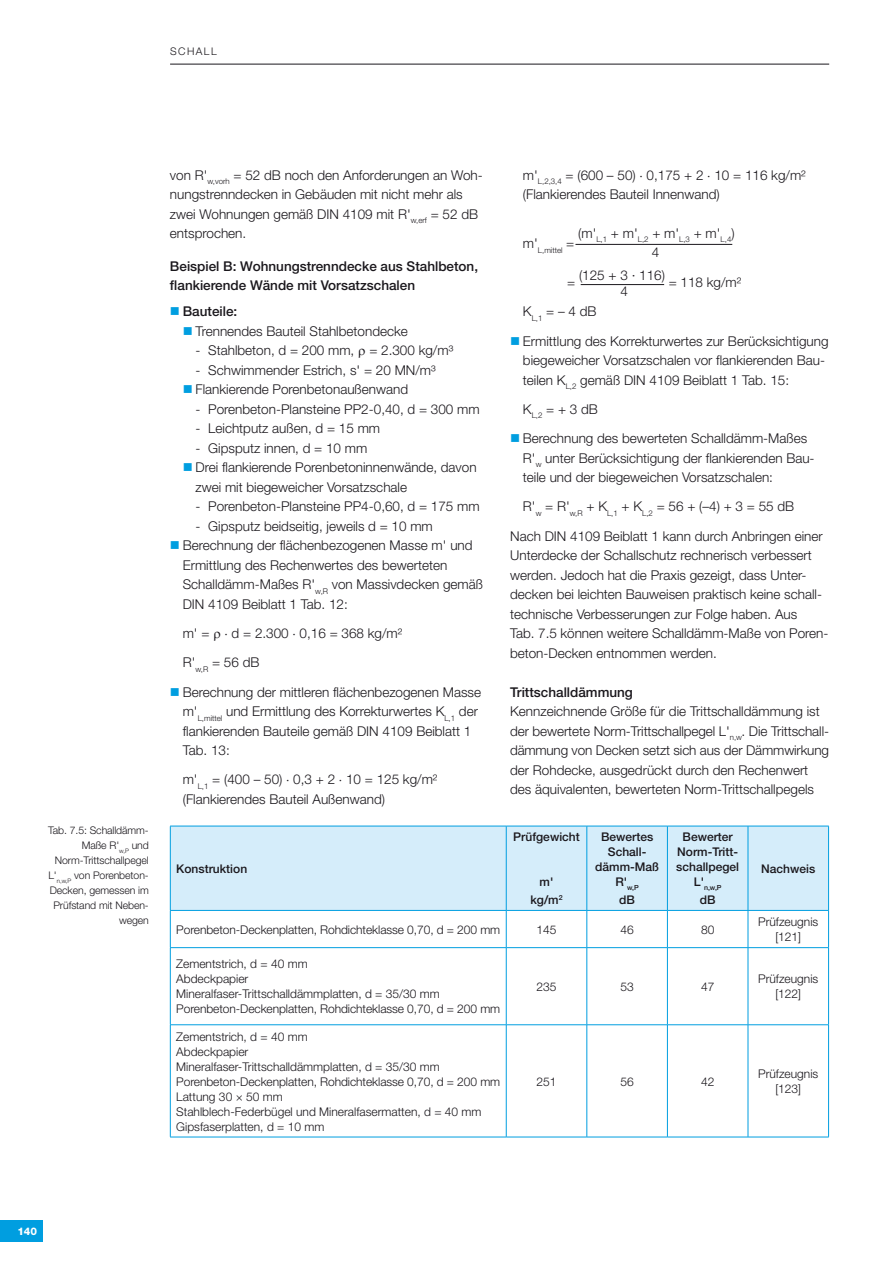
<style>
.page{position:relative;width:893px;height:1263px;background:#fff}
.page>*{position:absolute;margin:0;border:0;box-sizing:border-box;transform-origin:0 0}
.t1{font:300 13.5px/19.5px "Helvetica Neue";color:#1a171c}
.t2{font:500 13.5px/19.5px "Helvetica Neue";color:#1a171c}
.t3{font:300 12px/15px "Helvetica Neue";color:#1a171c;text-align:center}
.t4{font:500 12px/15px "Helvetica Neue";color:#1a171c;text-align:center}
.t5{font:300 10.5px/15px "Helvetica Neue";letter-spacing:-.01em;color:#1a171c;text-align:right}
.t6{font:800 10.5px "Helvetica Neue";color:#fff}
.t7{font:300 7.8px "Helvetica Neue";color:#1a171c}
.t8{font:500 7.05px "Helvetica Neue";color:#1a171c}
</style>
<div class="page">
<div style="left:0;top:1220px;width:43px;height:22px;background:#009ee0"></div>
<hr style="left:170px;top:64px;width:659px;height:1px;background:#1a171c">
<div style="left:171px;top:827px;width:657px;height:83px;background:#d5edfa"></div>
<hr style="left:170px;top:826px;width:336px;height:1px;background:#009ee0">
<hr style="left:170px;top:826px;width:1px;height:84px;background:#009ee0">
<hr style="left:506px;top:826px;width:81px;height:1px;background:#009ee0">
<hr style="left:506px;top:826px;width:1px;height:84px;background:#009ee0">
<hr style="left:587px;top:826px;width:80px;height:1px;background:#009ee0">
<hr style="left:587px;top:826px;width:1px;height:84px;background:#009ee0">
<hr style="left:667px;top:826px;width:81px;height:1px;background:#009ee0">
<hr style="left:667px;top:826px;width:1px;height:84px;background:#009ee0">
<hr style="left:748px;top:826px;width:81px;height:1px;background:#009ee0">
<hr style="left:748px;top:826px;width:1px;height:84px;background:#009ee0">
<hr style="left:828px;top:826px;width:1px;height:84px;background:#009ee0">
<hr style="left:170px;top:910px;width:336px;height:1px;background:#009ee0">
<hr style="left:170px;top:911px;width:1px;height:36px;background:#009ee0">
<hr style="left:506px;top:910px;width:81px;height:1px;background:#009ee0">
<hr style="left:506px;top:911px;width:1px;height:36px;background:#009ee0">
<hr style="left:587px;top:910px;width:80px;height:1px;background:#009ee0">
<hr style="left:587px;top:911px;width:1px;height:36px;background:#009ee0">
<hr style="left:667px;top:910px;width:81px;height:1px;background:#009ee0">
<hr style="left:667px;top:911px;width:1px;height:36px;background:#009ee0">
<hr style="left:748px;top:910px;width:81px;height:1px;background:#009ee0">
<hr style="left:748px;top:911px;width:1px;height:36px;background:#009ee0">
<hr style="left:828px;top:911px;width:1px;height:36px;background:#009ee0">
<hr style="left:170px;top:947px;width:336px;height:1px;background:#009ee0">
<hr style="left:170px;top:948px;width:1px;height:76px;background:#009ee0">
<hr style="left:506px;top:947px;width:81px;height:1px;background:#009ee0">
<hr style="left:506px;top:948px;width:1px;height:76px;background:#009ee0">
<hr style="left:587px;top:947px;width:80px;height:1px;background:#009ee0">
<hr style="left:587px;top:948px;width:1px;height:76px;background:#009ee0">
<hr style="left:667px;top:947px;width:81px;height:1px;background:#009ee0">
<hr style="left:667px;top:948px;width:1px;height:76px;background:#009ee0">
<hr style="left:748px;top:947px;width:81px;height:1px;background:#009ee0">
<hr style="left:748px;top:948px;width:1px;height:76px;background:#009ee0">
<hr style="left:828px;top:948px;width:1px;height:76px;background:#009ee0">
<hr style="left:170px;top:1024px;width:336px;height:1px;background:#009ee0">
<hr style="left:170px;top:1025px;width:1px;height:112px;background:#009ee0">
<hr style="left:506px;top:1024px;width:81px;height:1px;background:#009ee0">
<hr style="left:506px;top:1025px;width:1px;height:112px;background:#009ee0">
<hr style="left:587px;top:1024px;width:80px;height:1px;background:#009ee0">
<hr style="left:587px;top:1025px;width:1px;height:112px;background:#009ee0">
<hr style="left:667px;top:1024px;width:81px;height:1px;background:#009ee0">
<hr style="left:667px;top:1025px;width:1px;height:112px;background:#009ee0">
<hr style="left:748px;top:1024px;width:81px;height:1px;background:#009ee0">
<hr style="left:748px;top:1025px;width:1px;height:112px;background:#009ee0">
<hr style="left:828px;top:1025px;width:1px;height:112px;background:#009ee0">
<hr style="left:170px;top:1137px;width:336px;height:1px;background:#009ee0">
<hr style="left:506px;top:1137px;width:81px;height:1px;background:#009ee0">
<hr style="left:587px;top:1137px;width:80px;height:1px;background:#009ee0">
<hr style="left:667px;top:1137px;width:81px;height:1px;background:#009ee0">
<hr style="left:748px;top:1137px;width:81px;height:1px;background:#009ee0">
<hr style="left:575px;top:244px;width:157px;height:1px;background:#1a171c">
<hr style="left:581px;top:284px;width:83px;height:1px;background:#1a171c">
<p class="t5" style="left:170px;top:44px;width:48px">SCHALL</p>
<p class="t5" style="left:48px;top:823px;width:102px">Tab. 7.5: Schalldämm-<br>Maße R'<sub>w,P</sub> und<br>Norm-Trittschallpegel<br>L'<sub>n,w,P</sub> von Porenbeton-<br>Decken, gemessen im<br>Prüfstand mit Neben&shy;wegen</p>
<p class="t1" style="left:170px;top:165px;width:314px">von R'<sub>w,vorh</sub> = 52 dB noch den Anforderungen an Woh&shy;nungstrenndecken in Gebäuden mit nicht mehr als zwei Wohnungen gemäß DIN 4109 mit R'<sub>w,erf</sub> = 52 dB entsprochen.</p>
<p class="t2" style="left:170px;top:256px;width:310px">Beispiel B: Wohnungstrenndecke aus Stahlbeton, flankierende Wände mit Vorsatzschalen</p>
<p class="t2" style="left:183px;top:302px;width:56px">Bauteile:</p>
<p class="t1" style="left:195px;top:321px;width:214px">Trennendes Bauteil Stahlbetondecke</p>
<p class="t1" style="left:195px;top:340px;width:259px">- Stahlbeton, d = 200 mm, = 2.300 kg/m³</p>
<p class="t1" style="left:195px;top:360px;width:242px">- Schwimmender Estrich, s' = 20 MN/m³<br>Flankierende Porenbetonaußenwand</p>
<p class="t1" style="left:195px;top:399px;width:286px">- Porenbeton-Plansteine PP2-0,40, d = 300 mm</p>
<p class="t1" style="left:195px;top:418px;width:186px">- Leichtputz außen, d = 15 mm</p>
<p class="t1" style="left:195px;top:438px;width:283px">- Gipsputz innen, d = 10 mm<br>Drei flankierende Porenbetoninnenwände, davon zwei mit biegeweicher Vorsatzschale</p>
<p class="t1" style="left:195px;top:496px;width:286px">- Porenbeton-Plansteine PP4-0,60, d = 175 mm</p>
<p class="t1" style="left:183px;top:516px;width:302px;text-indent:13px">- Gipsputz beidseitig, jeweils d = 10 mm Berechnung der flächenbezogenen Masse m' und Ermittlung des Rechenwertes des bewerteten Schalldämm-Maßes R'<sub>w,R</sub> von Massivdecken gemäß DIN 4109 Beiblatt 1 Tab. 12:</p>
<p class="t1" style="left:183px;top:618px;width:300px;line-height:29.2px">m' = ⋅ d = 2.300 ⋅ 0,16 = 368 kg/m²<br>R'<sub>w,R</sub> = 56 dB<br>Berechnung der mittleren flächenbezogenen Masse</p>
<p class="t1" style="left:183px;top:701px;width:297px">m'<sub>L,mittel</sub> und Ermittlung des Korrekturwertes K<sub>L,1</sub> der flankierenden Bauteile gemäß DIN 4109 Beiblatt 1<br>Tab. 13:</p>
<p class="t1" style="left:183px;top:769px;width:256px">m'<sub>L,1</sub> = (400 – 50) ⋅ 0,3 + 2 ⋅ 10 = 125 kg/m² (Flankierendes Bauteil Außenwand)</p>
<p class="t4" style="left:176px;top:861px;width:72px">Konstruktion</p>
<p class="t1" style="left:523px;top:165px;width:284px">m'<sub>L,2,3,4</sub> = (600 – 50) ⋅ 0,175 + 2 ⋅ 10 = 116 kg/m² (Flankierendes Bauteil Innenwand)</p>
<p class="t7" style="left:523px;top:245px;width:53px"><sup>m'</sup>L,mittel <sup>=</sup></p>
<p class="t1" style="left:578px;top:223px;width:158px;text-align:center">(m'<sub>L,1</sub> + m'<sub>L,2</sub> + m'<sub>L,3</sub> + m'<sub>L,4</sub>)<br>4</p>
<p class="t1" style="left:567px;top:272px;width:10px">=</p>
<p class="t1" style="left:579px;top:265px;width:87px">(125 + 3 · 116)</p>
<p class="t1" style="left:669px;top:272px;width:74px">= 118 kg/m²</p>
<p class="t1" style="left:620px;top:281px;width:9px">4</p>
<p class="t1" style="left:523px;top:297px;width:307px;line-height:29.2px">K<sub>L,1</sub> = – 4 dB<br>Ermittlung des Korrekturwertes zur Berücksichtigung</p>
<p class="t1" style="left:523px;top:350px;width:304px">biegeweicher Vorsatzschalen vor flankierenden Bau&shy;teilen K<sub>L,2</sub> gemäß DIN 4109 Beiblatt 1 Tab. 15:</p>
<p class="t1" style="left:523px;top:394px;width:286px;line-height:29.2px">K<sub>L,2</sub> = + 3 dB<br>Berechnung des bewerteten Schalldämm-Maßes</p>
<p class="t1" style="left:523px;top:448px;width:293px">R'<sub>w</sub> unter Berücksichtigung der flankierenden Bau&shy;teile und der biegeweichen Vorsatzschalen:</p>
<p class="t1" style="left:510px;top:492px;width:314px;line-height:29.2px;text-indent:13px">R'<sub>w</sub> = R'<sub>w,R</sub> + K<sub>L,1</sub> + K<sub>L,2</sub> = 56 + (–4) + 3 = 55 dB<br>Nach DIN 4109 Beiblatt 1 kann durch Anbringen einer</p>
<p class="t1" style="left:510px;top:545px;width:320px">Unterdecke der Schallschutz rechnerisch verbessert werden. Jedoch hat die Praxis gezeigt, dass Unter&shy;decken bei leichten Bauweisen praktisch keine schall&shy;technische Verbesserungen zur Folge haben. Aus<br>Tab. 7.5 können weitere Schalldämm-Maße von Poren&shy;beton-Decken entnommen werden.</p>
<p class="t2" style="left:510px;top:682px;width:124px">Trittschalldämmung</p>
<p class="t1" style="left:510px;top:701px;width:320px">Kennzeichnende Größe für die Trittschalldämmung ist der bewertete Norm-Trittschallpegel L'<sub>n,w</sub>. Die Trittschall&shy;dämmung von Decken setzt sich aus der Dämmwirkung der Rohdecke, ausgedrückt durch den Rechenwert des äquivalenten, bewerteten Norm-Trittschallpegels</p>
<p class="t4" style="left:513px;top:829px;width:68px">Prüfgewicht</p>
<p class="t4" style="left:530px;top:873px;width:34px;line-height:18px">m' kg/m<sup>2</sup></p>
<p class="t4" style="left:595px;top:829px;width:65px">Bewertes<br>Schall&shy;dämm-Maß</p>
<p class="t8" style="left:615px;top:884px;width:25px"><sup>R'</sup>w,P</p>
<p class="t4" style="left:619px;top:892px;width:17px">dB</p>
<p class="t4" style="left:676px;top:829px;width:64px">Bewerter<br>Norm-Tritt&shy;schallpegel</p>
<p class="t8" style="left:694px;top:884px;width:29px"><sup>L'</sup>n,w,P</p>
<p class="t4" style="left:700px;top:892px;width:17px">dB</p>
<p class="t4" style="left:761px;top:861px;width:56px">Nachweis</p>
<p class="t3" style="left:176px;top:922px;width:325px">Porenbeton-Deckenplatten, Rohdichteklasse 0,70, d = 200 mm</p>
<p class="t3" style="left:536px;top:922px;width:22px">145</p>
<p class="t3" style="left:620px;top:922px;width:15px">46</p>
<p class="t3" style="left:701px;top:922px;width:15px">80</p>
<p class="t3" style="left:758px;top:914px;width:62px">Prüfzeugnis [121]</p>
<p class="t3" style="left:176px;top:956px;width:325px;text-align:left">Zementstrich, d = 40 mm<br>Abdeckpapier<br>Mineralfaser-Trittschalldämmplatten, d = 35/30 mm Porenbeton-Deckenplatten, Rohdichteklasse 0,70, d = 200 mm</p>
<p class="t3" style="left:536px;top:979px;width:22px">235</p>
<p class="t3" style="left:620px;top:979px;width:15px">53</p>
<p class="t3" style="left:701px;top:979px;width:15px">47</p>
<p class="t3" style="left:758px;top:971px;width:62px">Prüfzeugnis [122]</p>
<p class="t3" style="left:176px;top:1028px;width:325px;text-align:left">Zementstrich, d = 40 mm<br>Abdeckpapier<br>Mineralfaser-Trittschalldämmplatten, d = 35/30 mm Porenbeton-Deckenplatten, Rohdichteklasse 0,70, d = 200 mm Lattung 30 × 50 mm<br>Stahlblech-Federbügel und Mineralfasermatten, d = 40 mm Gipsfaserplatten, d = 10 mm</p>
<p class="t3" style="left:536px;top:1073px;width:22px">251</p>
<p class="t3" style="left:620px;top:1073px;width:15px">56</p>
<p class="t3" style="left:701px;top:1073px;width:15px">42</p>
<p class="t3" style="left:758px;top:1066px;width:62px">Prüfzeugnis [123]</p>
<p class="t6" style="left:17px;top:1225px;width:21px">140</p>
</div>
